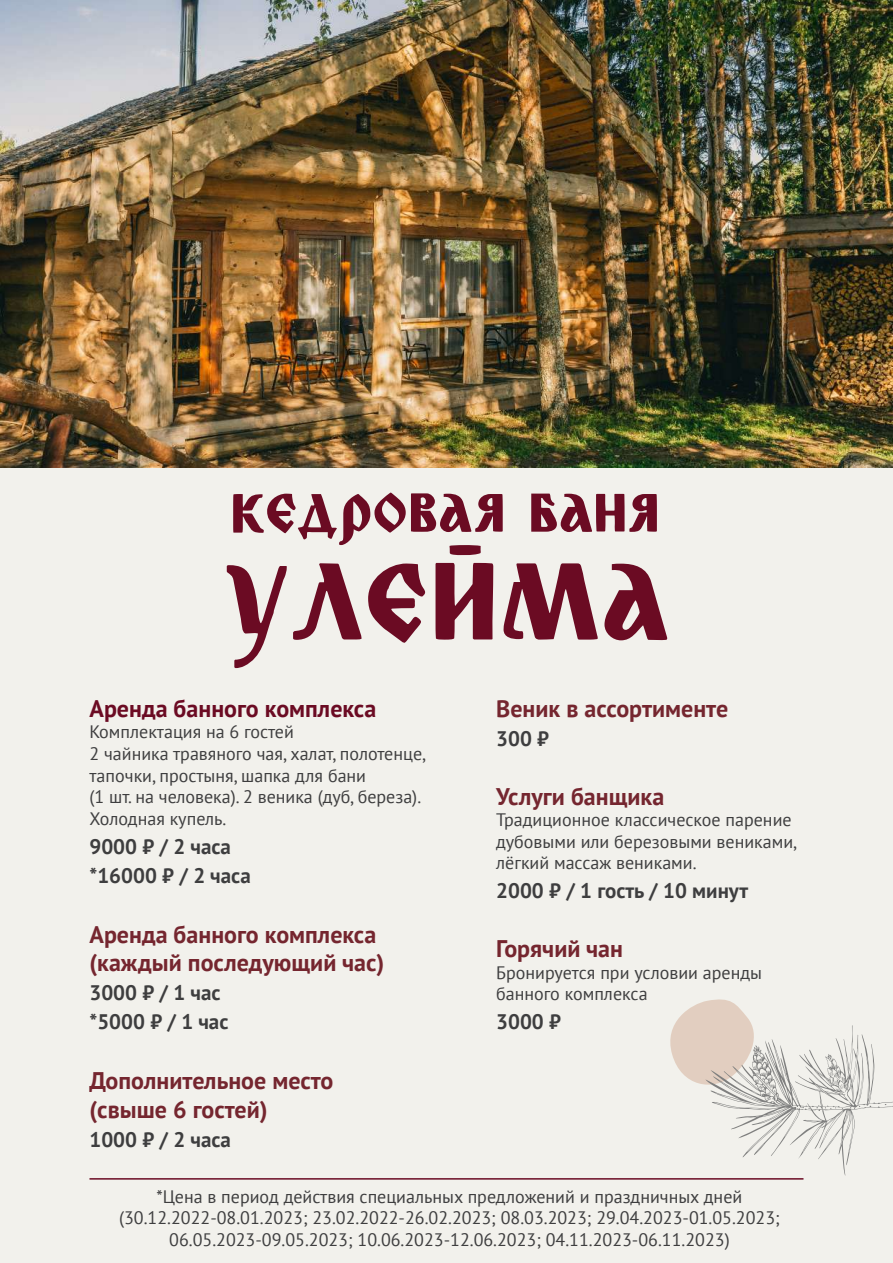
<style>
.page{position:relative;width:893px;height:1263px;background:#f2f1ec}
.page>*{position:absolute;margin:0;border:0;box-sizing:border-box;transform-origin:0 0}
.t1{font:123.9px "Modest TYGRA";color:#6b0b23}
.t2{font:61.95px "Modest TYGRA";color:#6b0b23}
.t3{font:700 24px/28.8px "PT Sans";color:#75262f}
.t4{font:700 24px "PT Sans";color:#6b0b23}
.t5{font:700 21px/29px "PT Sans";color:#3e3e3f}
.t6{font:18px/21.6px "PT Sans";color:#3e3e3f}
</style>
<div class="page">
<svg style="left:670px;top:999px;width:223px;height:177px"></svg>
<img style="left:0;top:0;width:893px;height:468px">
<hr style="left:89px;top:1178px;width:714px;height:1px;background:#6b0b23">
<h2 class="t2" style="left:232px;top:483px;width:431px">КЕДРОВАЯ БАНЯ</h2>
<h1 class="t1" style="left:223px;top:543px;width:449px">УЛЕЙМА</h1>
<h3 class="t4" style="left:89px;top:692px;width:288px">Аренда банного комплекса</h3>
<p class="t6" style="left:89px;top:721px;width:338px">Комплектация на 6 гостей<br>2 чайника травяного чая, халат, полотенце, тапочки, простыня, шапка для бани<br>(1 шт. на человека). 2 веника (дуб, береза).<br>Холодная купель.</p>
<p class="t5" style="left:89px;top:831px;width:163px">9000 ₽ / 2 часа *16000 ₽ / 2 часа</p>
<h3 class="t3" style="left:89px;top:919px;width:296px">Аренда банного комплекса (каждый последующий час)</h3>
<p class="t5" style="left:89px;top:978px;width:140px">3000 ₽ / 1 час *5000 ₽ / 1 час</p>
<h3 class="t3" style="left:89px;top:1066px;width:246px">Дополнительное место (свыше 6 гостей)</h3>
<p class="t5" style="left:89px;top:1125px;width:143px">1000 ₽ / 2 часа</p>
<h3 class="t3" style="left:496px;top:693px;width:234px">Веник в ассортименте</h3>
<p class="t5" style="left:496px;top:723px;width:54px">300 ₽</p>
<h3 class="t3" style="left:496px;top:781px;width:170px">Услуги банщика</h3>
<p class="t6" style="left:496px;top:809px;width:303px">Традиционное классическое парение дубовыми или березовыми вениками, лёгкий массаж вениками.</p>
<p class="t5" style="left:496px;top:876px;width:253px">2000 ₽ / 1 гость / 10 минут</p>
<h3 class="t3" style="left:496px;top:934px;width:128px">Горячий чан</h3>
<p class="t6" style="left:496px;top:961px;width:267px">Бронируется при условии аренды банного комплекса</p>
<p class="t5" style="left:496px;top:1007px;width:66px">3000 ₽</p>
<p class="t6" style="left:119px;top:1185px;width:662px;text-align:center">*Цена в период действия специальных предложений и праздничных дней (30.12.2022-08.01.2023; 23.02.2022-26.02.2023; 08.03.2023; 29.04.2023-01.05.2023;<br>06.05.2023-09.05.2023; 10.06.2023-12.06.2023; 04.11.2023-06.11.2023)</p>
</div>
